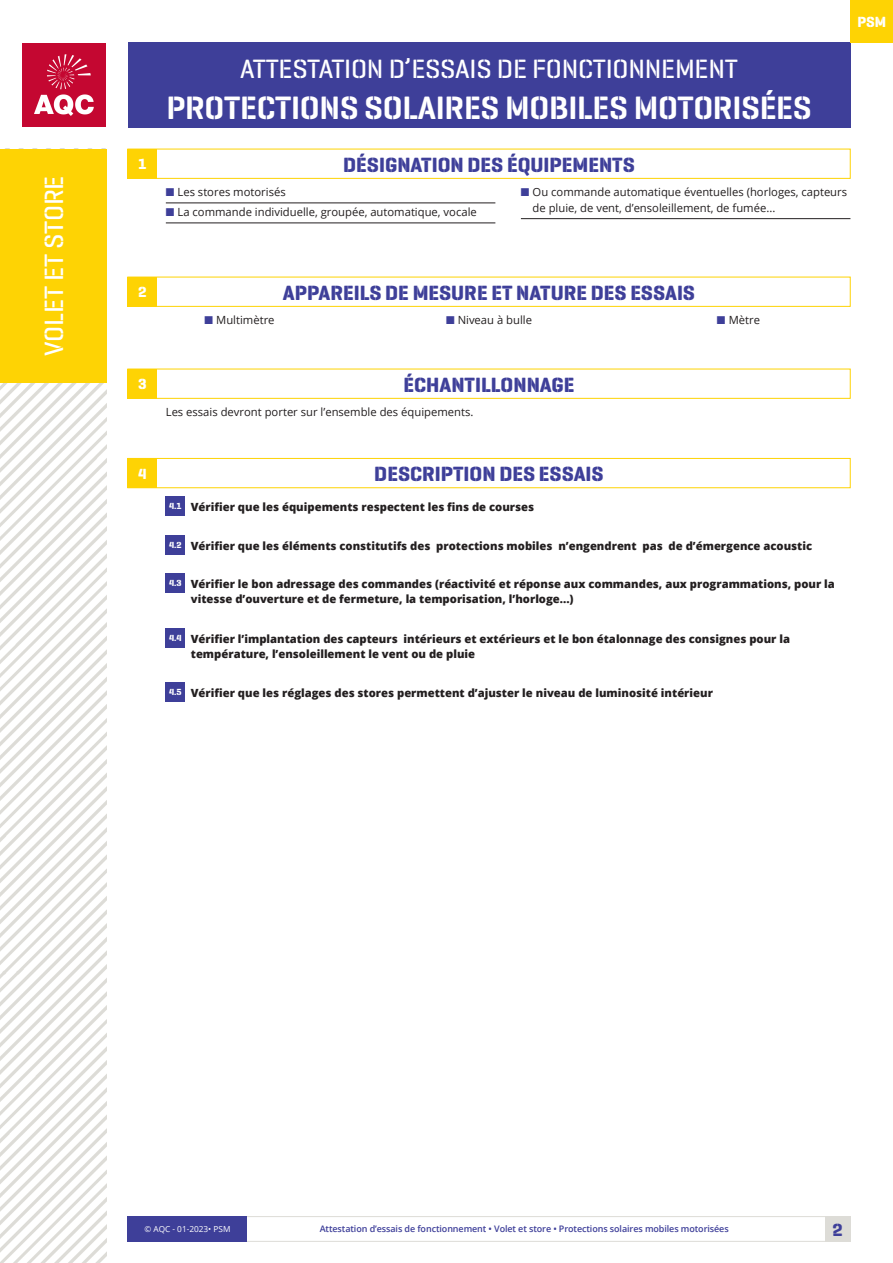
<style>
.page{position:relative;width:893px;height:1263px;background:#fff}
.page>*{position:absolute;margin:0;border:0;box-sizing:border-box;transform-origin:0 0}
.t1{font:600 33px "Geogrotesque Stencil B";letter-spacing:-.01em;color:#fff}
.t2{font:500 27px "Geogrotesque Stencil B";letter-spacing:-.01em;color:#fff}
.t3{font:700 21px "Geogrotesque Stencil A";color:#3e3f99}
.t4{font:700 18px "Geogrotesque Stencil A";color:#3e3f99}
.t5{font:700 15px "Geogrotesque Stencil A";color:#fff}
.t6{font:800 11.25px/15px "Open Sans";color:#231f20}
.t7{font:11.25px/15.8px "Open Sans";color:#231f20}
.t8{font:600 9px "Open Sans";letter-spacing:-.01em;color:#3e3f99}
.t9{font:8.25px "Open Sans";color:#fff}
.s1{color:#3e3f99}
</style>
<div class="page">
<div style="left:128px;top:1216px;width:722px;height:26px;border:1px solid #dddcd7"></div>
<div style="left:128px;top:43px;width:722px;height:85px;background:#3e3f99"></div>
<img style="left:0;top:383px;width:106px;height:880px">
<div style="left:850px;top:0;width:43px;height:43px;background:#fed304"></div>
<div style="left:0;top:149px;width:106px;height:234px;background:#fed304"></div>
<div style="left:128px;top:1216px;width:119px;height:26px;background:#3e3f99"></div>
<div style="left:825px;top:1216px;width:25px;height:26px;background:#dddcd7"></div>
<div style="left:166px;top:496px;width:19px;height:20px;background:#3e3f99"></div>
<div style="left:166px;top:535px;width:19px;height:19px;background:#3e3f99"></div>
<div style="left:166px;top:573px;width:19px;height:20px;background:#3e3f99"></div>
<div style="left:166px;top:628px;width:19px;height:20px;background:#3e3f99"></div>
<div style="left:166px;top:682px;width:19px;height:19px;background:#3e3f99"></div>
<div style="left:128px;top:458px;width:29px;height:30px;background:#fed304"></div>
<div style="left:128px;top:458px;width:722px;height:30px;border:1px solid #fed304"></div>
<div style="left:128px;top:369px;width:29px;height:30px;background:#fed304"></div>
<div style="left:128px;top:369px;width:722px;height:30px;border:1px solid #fed304"></div>
<div style="left:128px;top:277px;width:29px;height:30px;background:#fed304"></div>
<div style="left:128px;top:277px;width:722px;height:30px;border:1px solid #fed304"></div>
<div style="left:128px;top:149px;width:29px;height:30px;background:#fed304"></div>
<hr style="left:166px;top:203px;width:329px;height:1px;background:#231f20">
<hr style="left:166px;top:223px;width:329px;height:1px;background:#231f20">
<hr style="left:521px;top:218px;width:329px;height:1px;background:#231f20">
<div style="left:128px;top:149px;width:722px;height:30px;border:1px solid #fed304"></div>
<img style="left:23px;top:44px;width:83px;height:83px">
<h2 class="t2" style="left:37px;top:356px;width:182px;rotate:-90deg">VOLET ET STORE</h2>
<h3 class="t5" style="left:138px;top:155px;width:10px">1</h3>
<h2 class="t2" style="left:240px;top:52px;width:499px">ATTESTATION D’ESSAIS DE FONCTIONNEMENT</h2>
<h1 class="t1" style="left:166px;top:87px;width:647px">PROTECTIONS SOLAIRES MOBILES MOTORISÉES</h1>
<h3 class="t5" style="left:857px;top:12px;width:30px">PSM</h3>
<h3 class="t3" style="left:343px;top:151px;width:293px">DÉSIGNATION DES ÉQUIPEMENTS</h3>
<p class="t7" style="left:166px;top:184px;width:121px"><span class="s1">■</span> Les stores motorisés</p>
<p class="t7" style="left:166px;top:204px;width:312px"><span class="s1">■</span> La commande individuelle, groupée, automatique, vocale</p>
<p class="t7" style="left:533px;top:184px;width:316px;text-indent:-12px"><span class="s1">■</span> Ou commande automatique éventuelles (horloges, capteurs de pluie, de vent, d’ensoleillement, de fumée...</p>
<h3 class="t5" style="left:138px;top:283px;width:10px">2</h3>
<h3 class="t3" style="left:283px;top:279px;width:414px">APPAREILS DE MESURE ET NATURE DES ESSAIS</h3>
<p class="t7" style="left:204px;top:312px;width:72px"><span class="s1">■</span> Multimètre</p>
<p class="t7" style="left:446px;top:312px;width:88px"><span class="s1">■</span> Niveau à bulle</p>
<p class="t7" style="left:717px;top:312px;width:45px"><span class="s1">■</span> Mètre</p>
<h3 class="t5" style="left:138px;top:375px;width:10px">3</h3>
<h3 class="t3" style="left:403px;top:371px;width:173px">ÉCHANTILLONNAGE</h3>
<p class="t7" style="left:166px;top:403px;width:309px">Les essais devront porter sur l’ensemble des équipements.</p>
<h3 class="t5" style="left:138px;top:464px;width:10px">4</h3>
<h3 class="t3" style="left:374px;top:461px;width:231px">DESCRIPTION DES ESSAIS</h3>
<p class="t6" style="left:169px;top:499px;width:367px"><sup>4.1</sup> Vérifier que les équipements respectent les fins de courses</p>
<p class="t6" style="left:169px;top:538px;width:645px"><sup>4.2</sup> Vérifier que les éléments constitutifs des protections mobiles n’engendrent pas de d’émergence acoustic</p>
<p class="t6" style="left:191px;top:576px;width:646px;text-indent:-22px"><sup>4.3</sup> Vérifier le bon adressage des commandes (réactivité et réponse aux commandes, aux programmations, pour la vitesse d’ouverture et de fermeture, la temporisation, l’horloge...)</p>
<p class="t6" style="left:191px;top:631px;width:601px;text-indent:-22px"><sup>4.4</sup> Vérifier l’implantation des capteurs intérieurs et extérieurs et le bon étalonnage des consignes pour la température, l’ensoleillement le vent ou de pluie</p>
<p class="t6" style="left:169px;top:685px;width:545px"><sup>4.5</sup> Vérifier que les réglages des stores permettent d’ajuster le niveau de luminosité intérieur</p>
<p class="t9" style="left:145px;top:1223px;width:87px">© AQC - 01-2023• PSM</p>
<h3 class="t4" style="left:832px;top:1218px;width:12px">2</h3>
<p class="t8" style="left:320px;top:1223px;width:410px">Attestation d’essais de fonctionnement • Volet et store • Protections solaires mobiles motorisées</p>
</div>
